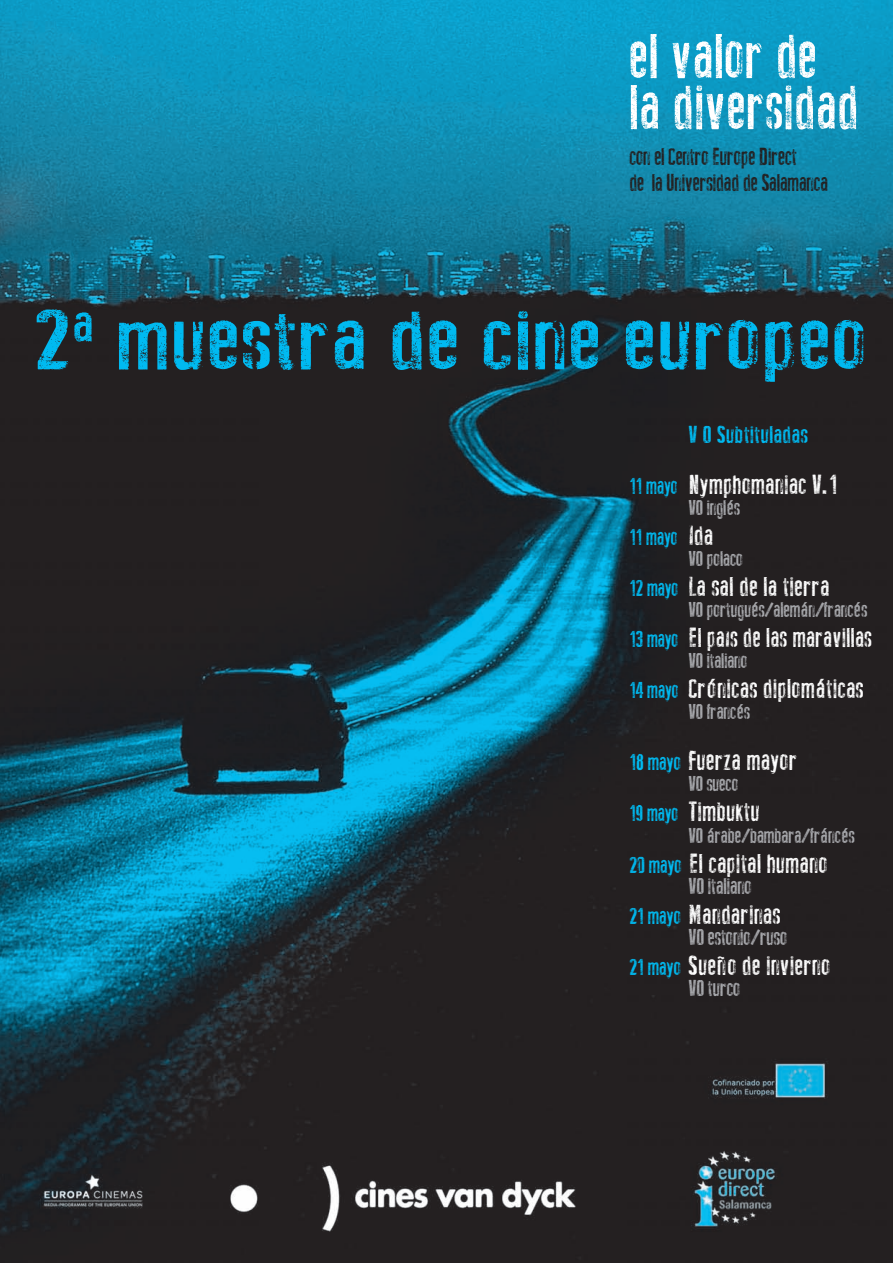
<style>
.page{position:relative;width:893px;height:1263px;background:#fff}
.page>*{position:absolute;margin:0;border:0;box-sizing:border-box;transform-origin:0 0}
.t1{font:84px "New Press Eroded";letter-spacing:.025em;color:#00baf1;scale:1.3 1}
.t2{font:63px/51px "New Press Eroded";letter-spacing:.025em;color:#fff}
.t3{font:27px "New Press Eroded";letter-spacing:.025em;color:#fff;scale:1.05 1}
.t4{font:27px "New Press Eroded";letter-spacing:.025em;color:#fff}
.t5{font:24px/25.5px "New Press Eroded";color:#231f20}
.t6{font:24px "New Press Eroded";letter-spacing:.025em;color:#00baf1;scale:1.1 1}
.t7{font:22.5px "New Press Eroded";color:#a8a9ad;scale:1.05 1}
.t8{font:22.5px "New Press Eroded";color:#00baf1}
.t9{font:21px "New Press Eroded";color:#a8a9ad;scale:1.05 1}
.s1{font-size:22.5px;color:#00baf1}
.s2{font-size:27px;color:#fff}
</style>
<div class="page">
<img style="left:0;top:0;width:893px;height:1263px">
<h2 class="t2" style="left:629px;top:33px;width:230px">el valor de la diversidad</h2>
<p class="t5" style="left:629px;top:145px;width:200px">con el Centro Europe Direct<br>de la Universidad de Salamanca</p>
<h1 class="t1" style="left:34px;top:299px;width:641px">2<sup>a</sup> muestra de cine europeo</h1>
<p class="t6" style="left:689px;top:422px;width:110px">V O Subtituladas</p>
<p class="t3" style="left:629px;top:471px;width:200px"><span class="s1">11 mayo</span> Nymphomaniac V.1</p>
<p class="t9" style="left:689px;top:497px;width:50px">VO inglés</p>
<p class="t8" style="left:629px;top:526px;width:85px">11 mayo <span class="s2">Ida</span></p>
<p class="t9" style="left:689px;top:548px;width:53px">VO polaco</p>
<p class="t3" style="left:629px;top:573px;width:192px"><span class="s1">12 mayo</span> La sal de la tierra</p>
<p class="t9" style="left:689px;top:599px;width:171px">VO portugués/alemán/francés</p>
<p class="t4" style="left:629px;top:624px;width:244px"><span class="s1">13 mayo</span> El país de las maravillas</p>
<p class="t9" style="left:689px;top:650px;width:57px">VO italiano</p>
<p class="t3" style="left:629px;top:675px;width:224px"><span class="s1">14 mayo</span> Crónicas diplomáticas</p>
<p class="t9" style="left:689px;top:701px;width:60px">VO francés</p>
<p class="t3" style="left:629px;top:747px;width:161px"><span class="s1">18 mayo</span> Fuerza mayor</p>
<p class="t9" style="left:689px;top:773px;width:49px">VO sueco</p>
<p class="t3" style="left:629px;top:798px;width:125px"><span class="s1">19 mayo</span> Timbuktu</p>
<p class="t9" style="left:689px;top:825px;width:159px">VO árabe/bambara/fráncés</p>
<p class="t3" style="left:629px;top:850px;width:190px"><span class="s1">20 mayo</span> El capital humano</p>
<p class="t7" style="left:689px;top:875px;width:61px">VO italiano</p>
<p class="t3" style="left:629px;top:901px;width:145px"><span class="s1">21 mayo</span> Mandarinas</p>
<p class="t7" style="left:689px;top:926px;width:95px">VO estonio/ruso</p>
<p class="t3" style="left:629px;top:952px;width:193px"><span class="s1">21 mayo</span> Sueño de invierno</p>
<p class="t7" style="left:689px;top:977px;width:51px">VO turco</p>
</div>
